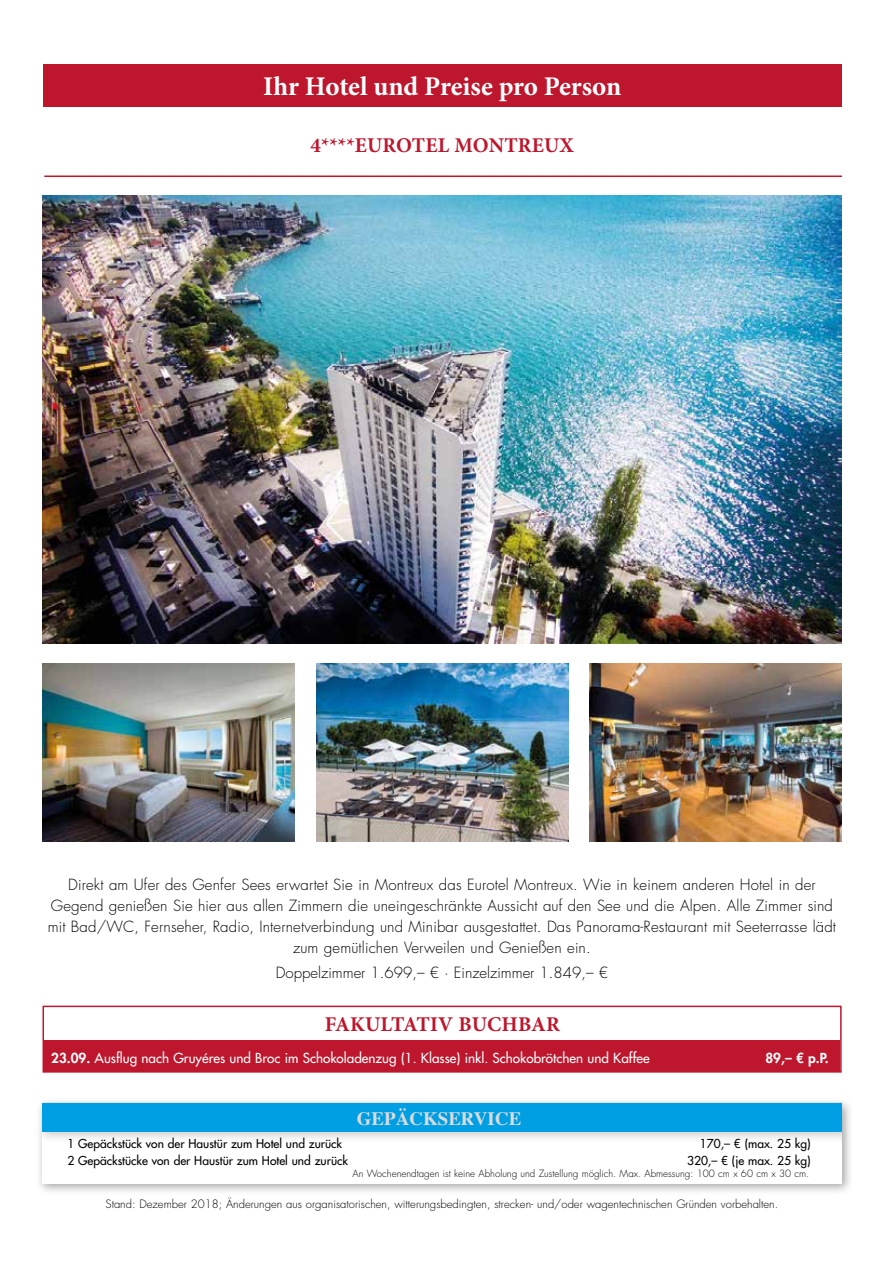
<style>
.page{position:relative;width:893px;height:1263px;background:#fff}
.page>*{position:absolute;margin:0;border:0;box-sizing:border-box;transform-origin:0 0}
.t1{font:700 27px "Minion Pro";letter-spacing:-.005em;color:#fff}
.t2{font:700 21px "Minion Pro";letter-spacing:.01em;color:#bd162d}
.t3{font:700 18.9px "Times";color:#dadada}
.t4{font:300 15px/21px "Futura Std";letter-spacing:.01em;color:#000;text-align:center}
.t5{font:500 13.5px "Futura Std";color:#fff}
.t6{font:800 13.5px "Futura Std";color:#fff}
.t7{font:500 12px "Futura Std";color:#000}
.t8{font:300 11.25px "Futura Std";color:#000}
.t9{font:300 9.75px "Futura Std";color:#000}
.s1{font-weight:800}
</style>
<div class="page">
<hr style="left:44px;top:176px;width:798px;height:1px;background:#bd162d">
<img style="left:43px;top:196px;width:799px;height:448px">
<img style="left:590px;top:663px;width:252px;height:179px">
<img style="left:316px;top:663px;width:252px;height:179px">
<img style="left:43px;top:663px;width:252px;height:179px">
<div style="left:43px;top:64px;width:799px;height:42px;background:#bd162d"></div>
<div style="left:43px;top:1040px;width:797px;height:32px;background:#bd162d"></div>
<div style="left:43px;top:1006px;width:799px;height:67px;border:2px solid #bd162d"></div>
<div style="left:36px;top:1097px;width:817px;height:99px;background:#000;opacity:.35"></div>
<div style="left:42px;top:1103px;width:800px;height:81px;background:#fff"></div>
<div style="left:42px;top:1103px;width:800px;height:41px;background:#000;opacity:.2"></div>
<div style="left:42px;top:1103px;width:800px;height:29px;background:#009fe3"></div>
<h1 class="t1" style="left:263px;top:67px;width:360px">Ihr Hotel und Preise pro Person</h1>
<h2 class="t2" style="left:311px;top:130px;width:265px">4****EUROTEL MONTREUX</h2>
<p class="t4" style="left:48px;top:874px;width:790px">Direkt am Ufer des Genfer Sees erwartet Sie in Montreux das Eurotel Montreux. Wie in keinem anderen Hotel in der Gegend genießen Sie hier aus allen Zimmern die uneingeschränkte Aussicht auf den See und die Alpen. Alle Zimmer sind mit Bad/WC, Fernseher, Radio, Internetverbindung und Minibar ausgestattet. Das Panorama-Restaurant mit Seeterrasse lädt zum gemütlichen Verweilen und Genießen ein.</p>
<p class="t4" style="left:276px;top:963px;width:334px">Doppelzimmer 1.699,– € · Einzelzimmer 1.849,– €</p>
<h2 class="t2" style="left:325px;top:1010px;width:237px">FAKULTATIV BUCHBAR</h2>
<p class="t5" style="left:51px;top:1049px;width:600px"><span class="s1">23.09.</span> Ausflug nach Gruyéres und Broc im Schokoladenzug (1. Klasse) inkl. Schokobrötchen und Kaffee</p>
<p class="t6" style="left:765px;top:1049px;width:65px">89,– € p.P.</p>
<p class="t3" style="left:357px;top:1100px;width:166px">GEPÄCKSERVICE</p>
<p class="t7" style="left:68px;top:1136px;width:276px">1 Gepäckstück von der Haustür zum Hotel und zurück</p>
<p class="t7" style="left:700px;top:1136px;width:112px">170,– € (max. 25 kg)</p>
<p class="t7" style="left:68px;top:1153px;width:282px">2 Gepäckstücke von der Haustür zum Hotel und zurück</p>
<p class="t7" style="left:687px;top:1153px;width:125px">320,– € (je max. 25 kg)</p>
<p class="t9" style="left:352px;top:1168px;width:458px">An Wochenendtagen ist keine Abholung und Zustellung möglich. Max. Abmessung: 100 cm x 60 cm x 30 cm.</p>
<p class="t8" style="left:106px;top:1197px;width:674px">Stand: Dezember 2018; Änderungen aus organisatorischen, witterungsbedingten, strecken- und/oder wagentechnischen Gründen vorbehalten.</p>
</div>
